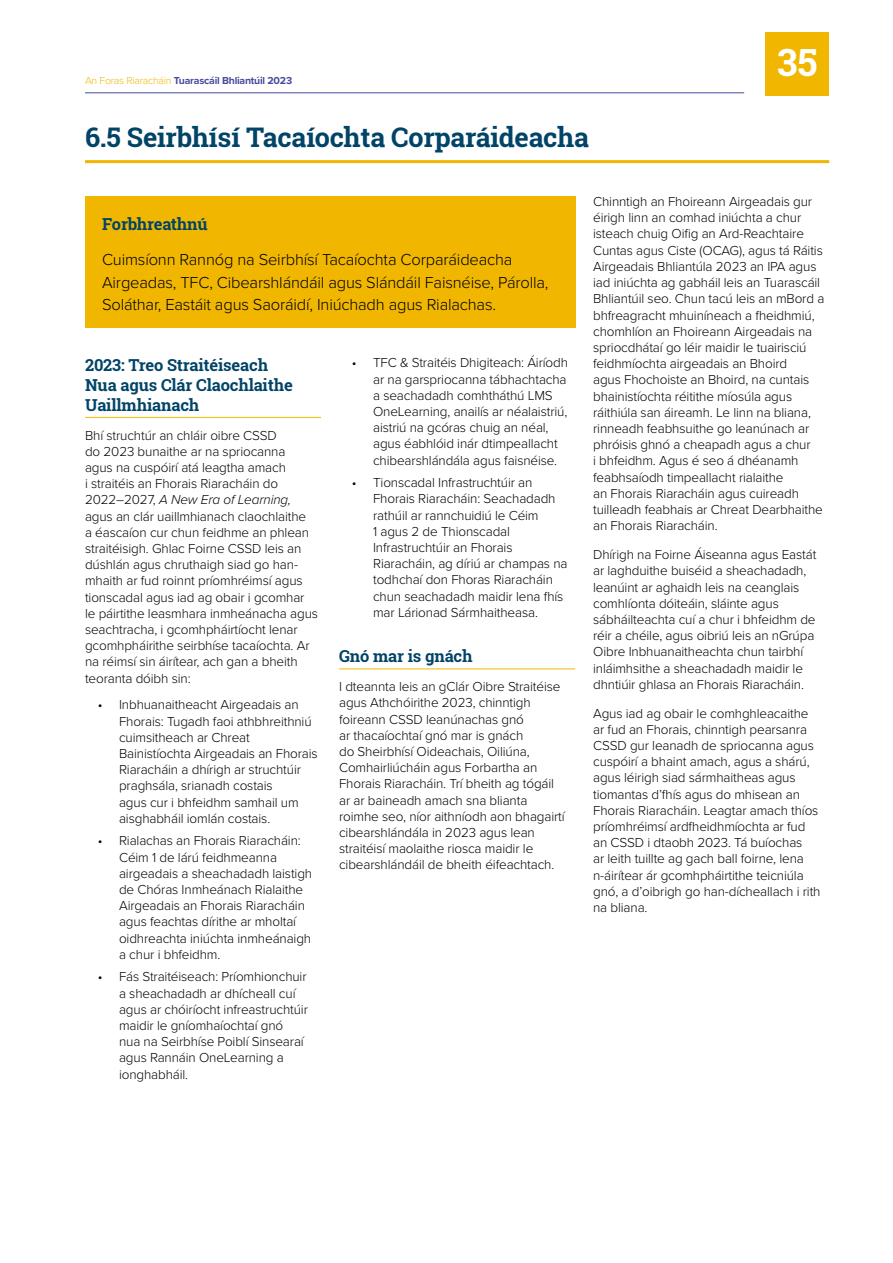
<style>
.page{position:relative;width:893px;height:1263px;background:#fff}
.page>*{position:absolute;margin:0;border:0;box-sizing:border-box;transform-origin:0 0}
.t1{font:700 37.5px "Roboto Slab";color:#fff}
.Small_heads{font:700 27px "Roboto Slab";letter-spacing:-.01em;color:#004467}
.Body_9pt_light{font:300 16.5px/22.5px "Proxima Nova";letter-spacing:-.01em;color:#000}
.Small_heads-2{font:700 16.5px/19.8px "Roboto Slab";letter-spacing:-.01em;color:#004467}
.Body_9pt_light-2{font:300 13.5px/16.2px "Proxima Nova";letter-spacing:-.01em;color:#000}
.t2{font:700 10.5px "Proxima Nova";letter-spacing:-.02em;color:#484b9a}
.s1{font-weight:300;color:#f1b700}
.s2{font-style:italic}
</style>
<div class="page">
<hr style="left:85px;top:93px;width:659px;height:1px;background:#484b9a">
<div style="left:765px;top:33px;width:64px;height:63px;background:#f1b700"></div>
<hr style="left:85px;top:160px;width:744px;height:3px;background:#f1b700">
<div style="left:85px;top:196px;width:490px;height:131px;background:#f1b700"></div>
<hr style="left:85px;top:417px;width:236px;height:1px;background:#f1b700">
<hr style="left:339px;top:668px;width:236px;height:1px;background:#f1b700">
<p class="t2" style="left:85px;top:73px;width:209px"><span class="s1">An Foras Riaracháin</span> Tuarascáil Bhliantúil 2023</p>
<p class="Small_heads" style="left:85px;top:119px;width:505px">6.5 Seirbhísí Tacaíochta Corparáideacha</p>
<h1 class="t1" style="left:777px;top:37px;width:42px">35</h1>
<p class="Small_heads-2" style="left:102px;top:214px;width:107px">Forbhreathnú</p>
<p class="Body_9pt_light" style="left:102px;top:248px;width:448px">Cuimsíonn Rannóg na Seirbhísí Tacaíochta Corparáideacha<br>Airgeadas, TFC, Cibearshlándáil agus Slándáil Faisnéise, Párolla,<br>Soláthar, Eastáit agus Saoráidí, Iniúchadh agus Rialachas.</p>
<p class="Small_heads-2" style="left:85px;top:355px;width:209px">2023: Treo Straitéiseach<br>Nua agus Clár Claochlaithe<br>Uaillmhianach</p>
<p class="Body_9pt_light-2" style="left:85px;top:426px;width:234px">Bhí struchtúr an chláir oibre CSSD<br>do 2023 bunaithe ar na spriocanna<br>agus na cuspóirí atá leagtha amach<br>i straitéis an Fhorais Riaracháin do 2022–2027, <span class="s2">A New Era of Learning, </span>agus an clár uaillmhianach claochlaithe<br>a éascaíon cur chun feidhme an phlean straitéisigh. Ghlac Foirne CSSD leis an dúshlán agus chruthaigh siad go han&shy;mhaith ar fud roinnt príomhréimsí agus tionscadal agus iad ag obair i gcomhar le páirtithe leasmhara inmheánacha agus seachtracha, i gcomhpháirtíocht lenar gcomhpháirithe seirbhíse tacaíochta. Ar na réimsí sin áirítear, ach gan a bheith teoranta dóibh sin:</p>
<p class="Body_9pt_light-2" style="left:119px;top:696px;width:200px;text-indent:-21px">• Inbhuanaitheacht Airgeadais an<br>Fhorais: Tugadh faoi athbhreithniú cuimsitheach ar Chreat<br>Bainistíochta Airgeadais an Fhorais<br>Riaracháin a dhírigh ar struchtúir praghsála, srianadh costais<br>agus cur i bhfeidhm samhail um aisghabháil iomlán costais.</p>
<p class="Body_9pt_light-2" style="left:119px;top:832px;width:195px;text-indent:-21px">• Rialachas an Fhorais Riaracháin:<br>Céim 1 de lárú feidhmeanna airgeadais a sheachadadh laistigh de Chóras Inmheánach Rialaithe<br>Airgeadais an Fhorais Riaracháin agus feachtas dírithe ar mholtaí oidhreachta iniúchta inmheánaigh a chur i bhfeidhm.</p>
<p class="Body_9pt_light-2" style="left:119px;top:968px;width:190px;text-indent:-21px">• Fás Straitéiseach: Príomhionchuir a sheachadadh ar dhícheall cuí agus ar chóiríocht infreastruchtúir maidir le gníomhaíochtaí gnó nua na Seirbhíse Poiblí Sinsearaí agus Rannáin OneLearning a ionghabháil.</p>
<p class="Body_9pt_light-2" style="left:373px;top:354px;width:196px;text-indent:-21px">• TFC &amp; Straitéis Dhigiteach: Áiríodh ar na garspriocanna tábhachtacha a seachadadh comhtháthú LMS OneLearning, anailís ar néalaistriú, aistriú na gcóras chuig an néal, agus éabhlóid inár dtimpeallacht chibearshlándála agus faisnéise.</p>
<p class="Body_9pt_light-2" style="left:373px;top:474px;width:196px;text-indent:-21px">• Tionscadal Infrastruchtúir an<br>Fhorais Riaracháin: Seachadadh rathúil ar rannchuidiú le Céim<br>1 agus 2 de Thionscadal<br>Infrastruchtúir an Fhorais<br>Riaracháin, ag díriú ar champas na todhchaí don Fhoras Riaracháin chun seachadadh maidir lena fhís mar Lárionad Sármhaitheasa.</p>
<p class="Small_heads-2" style="left:339px;top:646px;width:135px">Gnó mar is gnách</p>
<p class="Body_9pt_light-2" style="left:339px;top:678px;width:227px">I dteannta leis an gClár Oibre Straitéise agus Athchóirithe 2023, chinntigh foireann CSSD leanúnachas gnó<br>ar thacaíochtaí gnó mar is gnách<br>do Sheirbhísí Oideachais, Oiliúna, Comhairliúcháin agus Forbartha an Fhorais Riaracháin. Trí bheith ag tógáil ar ar baineadh amach sna blianta roimhe seo, níor aithníodh aon bhagairtí cibearshlándála in 2023 agus lean straitéisí maolaithe riosca maidir le cibearshlándáil de bheith éifeachtach.</p>
<p class="Body_9pt_light-2" style="left:593px;top:193px;width:233px">Chinntigh an Fhoireann Airgeadais gur éirigh linn an comhad iniúchta a chur isteach chuig Oifig an Ard-Reachtaire Cuntas agus Ciste (OCAG), agus tá Ráitis Airgeadais Bhliantúla 2023 an IPA agus iad iniúchta ag gabháil leis an Tuarascáil Bhliantúil seo. Chun tacú leis an mBord a bhfreagracht mhuiníneach a fheidhmiú, chomhlíon an Fhoireann Airgeadais na spriocdhátaí go léir maidir le tuairisciú feidhmíochta airgeadais an Bhoird<br>agus Fhochoiste an Bhoird, na cuntais bhainistíochta réitithe míosúla agus ráithiúla san áireamh. Le linn na bliana, rinneadh feabhsuithe go leanúnach ar phróisis ghnó a cheapadh agus a chur<br>i bhfeidhm. Agus é seo á dhéanamh feabhsaíodh timpeallacht rialaithe<br>an Fhorais Riaracháin agus cuireadh tuilleadh feabhais ar Chreat Dearbhaithe an Fhorais Riaracháin.</p>
<p class="Body_9pt_light-2" style="left:593px;top:546px;width:225px">Dhírigh na Foirne Áiseanna agus Eastát ar laghduithe buiséid a sheachadadh, leanúint ar aghaidh leis na ceanglais comhlíonta dóiteáin, sláinte agus sábháilteachta cuí a chur i bhfeidhm de réir a chéile, agus oibriú leis an nGrúpa Oibre Inbhuanaitheachta chun tairbhí inláimhsithe a sheachadadh maidir le dhntiúir ghlasa an Fhorais Riaracháin.</p>
<p class="Body_9pt_light-2" style="left:593px;top:704px;width:229px">Agus iad ag obair le comhghleacaithe ar fud an Fhorais, chinntigh pearsanra CSSD gur leanadh de spriocanna agus cuspóirí a bhaint amach, agus a shárú, agus léirigh siad sármhaitheas agus tiomantas d’fhís agus do mhisean an Fhorais Riaracháin. Leagtar amach thíos príomhréimsí ardfheidhmíochta ar fud an CSSD i dtaobh 2023. Tá buíochas<br>ar leith tuillte ag gach ball foirne, lena n-áirítear ár gcomhpháirtithe teicniúla gnó, a d’oibrigh go han-dícheallach i rith na bliana.</p>
</div>
